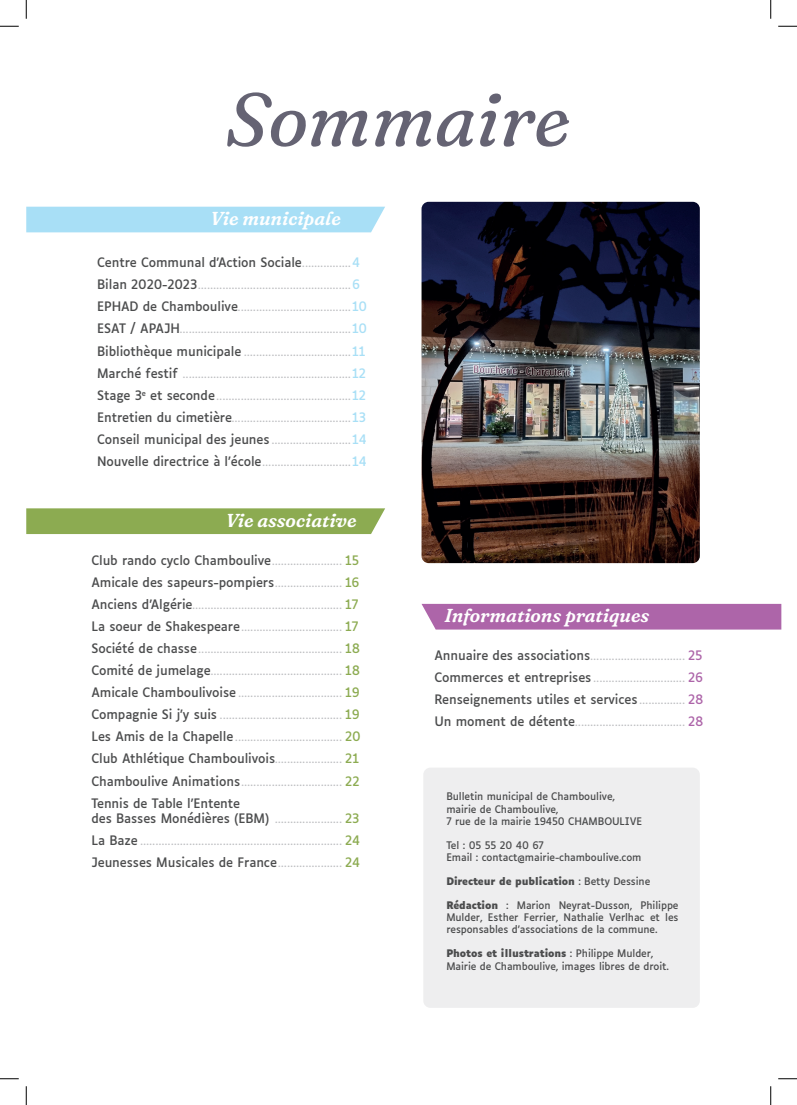
<style>
.page{position:relative;width:797px;height:1105px;background:#fff}
.page>*{position:absolute;margin:0;border:0;box-sizing:border-box;transform-origin:0 0}
.t1{font:italic 75px "Fraunces 9 pt Soft";letter-spacing:-.005em;color:#656373}
.t2{font:italic 600 18.75px "Fraunces 9 pt Soft";letter-spacing:-.005em;color:#fff}
.paragraphe{font:12.5px "Luciole";letter-spacing:-.01em;color:#4b4c4d}
.paragraphe-2{font:10px "Luciole";color:#bcbdc0}
.paragraphe-3{font:10px/12px "Luciole";letter-spacing:-.01em;color:#4b4c4d;text-align:justify}
.paragraphe-4{font:700 10px "Luciole";letter-spacing:-.01em;color:#4b4c4d}
.s1{font-size:10px;color:#bcbdc0}
.s2{color:#a8dff6}
.s3{font-size:12.5px;color:#4b4c4d}
.s4{font-size:12.5px;color:#a8dff6}
.s5{color:#8cab51}
.s6{font-size:12.5px;color:#8cab51}
.s7{font-size:12.5px;color:#ad65a9}
.s8{color:#ad65a9}
.s9{font-weight:400}
.s10{font-weight:700}
</style>
<div class="page">
<div style="left:26px;top:508px;width:359px;height:26px;background:#8cab51"></div>
<div style="left:26px;top:207px;width:359px;height:25px;background:#a8dff6"></div>
<div style="left:421px;top:604px;width:360px;height:25px;background:#ad65a9"></div>
<img style="left:421px;top:202px;width:278px;height:361px">
<div style="left:423px;top:768px;width:276px;height:240px;background:#eeeeef;border-radius:7px"></div>
<svg style="left:0;top:25px;width:19px;height:2px"></svg>
<svg style="left:778px;top:25px;width:19px;height:2px"></svg>
<svg style="left:0;top:1078px;width:19px;height:1px"></svg>
<svg style="left:778px;top:1078px;width:19px;height:1px"></svg>
<svg style="left:25px;top:0;width:2px;height:19px"></svg>
<svg style="left:25px;top:1086px;width:2px;height:19px"></svg>
<svg style="left:770px;top:0;width:1px;height:19px"></svg>
<svg style="left:770px;top:1086px;width:1px;height:19px"></svg>
<p class="t1" style="left:225px;top:60px;width:347px">Sommaire</p>
<p class="t2" style="left:211px;top:203px;width:132px">Vie municipale</p>
<p class="paragraphe" style="left:97px;top:251px;width:265px">Centre Communal d’Action Sociale<span class="s1">................</span> <span class="s2">4</span></p>
<p class="paragraphe-2" style="left:97px;top:276px;width:265px"><span class="s3">Bilan 2020-2023</span>..................................................<span class="s4">6</span></p>
<p class="paragraphe-2" style="left:97px;top:298px;width:271px"><span class="s3">EPHAD de Chamboulive</span>.....................................<span class="s4">10</span></p>
<p class="paragraphe-2" style="left:97px;top:321px;width:271px"><span class="s3">ESAT / APAJH</span>........................................................<span class="s4">10</span></p>
<p class="paragraphe-2" style="left:97px;top:343px;width:270px"><span class="s3">Bibliothèque municipale</span> ...................................<span class="s4">11</span></p>
<p class="paragraphe-2" style="left:97px;top:365px;width:270px"><span class="s3">Marché festif</span> .......................................................<span class="s4">12</span></p>
<p class="paragraphe-2" style="left:97px;top:387px;width:270px"><span class="s3">Stage 3</span><sup>e</sup> <span class="s3">et seconde</span>............................................<span class="s4">12</span></p>
<p class="paragraphe-2" style="left:97px;top:409px;width:270px"><span class="s3">Entretien du cimetière</span>.......................................<span class="s4">13</span></p>
<p class="paragraphe-2" style="left:97px;top:431px;width:271px"><span class="s3">Conseil municipal des jeunes</span> ..........................<span class="s4">14</span></p>
<p class="paragraphe-2" style="left:97px;top:453px;width:271px"><span class="s3">Nouvelle directrice à l’école</span>.............................<span class="s4">14</span></p>
<p class="t2" style="left:226px;top:505px;width:132px">Vie associative</p>
<p class="paragraphe" style="left:91px;top:549px;width:269px">Club rando cyclo Chamboulive<span class="s1">.......................</span> <span class="s5">15</span></p>
<p class="paragraphe" style="left:91px;top:571px;width:270px">Amicale des sapeurs-pompiers<span class="s1">......................</span> <span class="s5">16</span></p>
<p class="paragraphe-2" style="left:91px;top:596px;width:269px"><span class="s3">Anciens d’Algérie</span>................................................. <span class="s6">17</span></p>
<p class="paragraphe-2" style="left:91px;top:618px;width:269px"><span class="s3">La soeur de Shakespeare</span>................................. <span class="s6">17</span></p>
<p class="paragraphe-2" style="left:91px;top:640px;width:270px"><span class="s3">Société de chasse</span>............................................... <span class="s6">18</span></p>
<p class="paragraphe-2" style="left:91px;top:662px;width:270px"><span class="s3">Comité de jumelage</span>........................................... <span class="s6">18</span></p>
<p class="paragraphe-2" style="left:91px;top:684px;width:270px"><span class="s3">Amicale Chamboulivoise</span> .................................. <span class="s6">19</span></p>
<p class="paragraphe-2" style="left:91px;top:706px;width:270px"><span class="s3">Compagnie Si j’y suis</span> ........................................ <span class="s6">19</span></p>
<p class="paragraphe-2" style="left:91px;top:729px;width:271px"><span class="s3">Les Amis de la Chapelle</span> ................................... <span class="s6">20</span></p>
<p class="paragraphe" style="left:91px;top:747px;width:269px">Club Athlétique Chamboulivois<span class="s1">......................</span> <span class="s5">21</span></p>
<p class="paragraphe-2" style="left:91px;top:773px;width:270px"><span class="s3">Chamboulive Animations</span>................................. <span class="s6">22</span></p>
<p class="paragraphe" style="left:91px;top:792px;width:150px">Tennis de Table l’Entente</p>
<p class="paragraphe" style="left:91px;top:807px;width:269px">des Basses Monédières (EBM) <span class="s1">......................</span> <span class="s5">23</span></p>
<p class="paragraphe-2" style="left:91px;top:832px;width:270px"><span class="s3">La Baze</span> .................................................................. <span class="s6">24</span></p>
<p class="paragraphe" style="left:91px;top:851px;width:270px">Jeunesses Musicales de France<span class="s1">.....................</span> <span class="s5">24</span></p>
<p class="t2" style="left:444px;top:601px;width:206px">Informations pratiques</p>
<p class="paragraphe-2" style="left:434px;top:647px;width:270px"><span class="s3">Annuaire des associations</span>............................... <span class="s7">25</span></p>
<p class="paragraphe-2" style="left:434px;top:669px;width:270px"><span class="s3">Commerces et entreprises</span> .............................. <span class="s7">26</span></p>
<p class="paragraphe" style="left:434px;top:688px;width:271px">Renseignements utiles et services <span class="s1">...............</span> <span class="s8">28</span></p>
<p class="paragraphe-2" style="left:434px;top:714px;width:271px"><span class="s3">Un moment de détente</span>.................................... <span class="s7">28</span></p>
<p class="paragraphe-3" style="left:446px;top:790px;width:170px">Bulletin municipal de Chamboulive,</p>
<p class="paragraphe-3" style="left:446px;top:802px;width:114px">mairie de Chamboulive,</p>
<p class="paragraphe-3" style="left:446px;top:814px;width:197px">7 rue de la mairie 19450 CHAMBOULIVE</p>
<p class="paragraphe-3" style="left:446px;top:838px;width:99px">Tel : 05 55 20 40 67</p>
<p class="paragraphe-3" style="left:446px;top:850px;width:197px">Email : contact@mairie-chamboulive.com</p>
<p class="paragraphe-4" style="left:446px;top:875px;width:205px">Directeur de publication <span class="s9">: Betty Dessine</span></p>
<p class="paragraphe-3" style="left:446px;top:898px;width:234px"><span class="s10">Rédaction</span> : Marion Neyrat-Dusson, Philippe Mulder, Esther Ferrier, Nathalie Verlhac et les responsables d’associations de la commune.</p>
<p class="paragraphe-4" style="left:446px;top:947px;width:208px">Photos et illustrations <span class="s9">: Philippe Mulder,</span></p>
<p class="paragraphe-3" style="left:446px;top:959px;width:224px">Mairie de Chamboulive, images libres de droit.</p>
</div>
